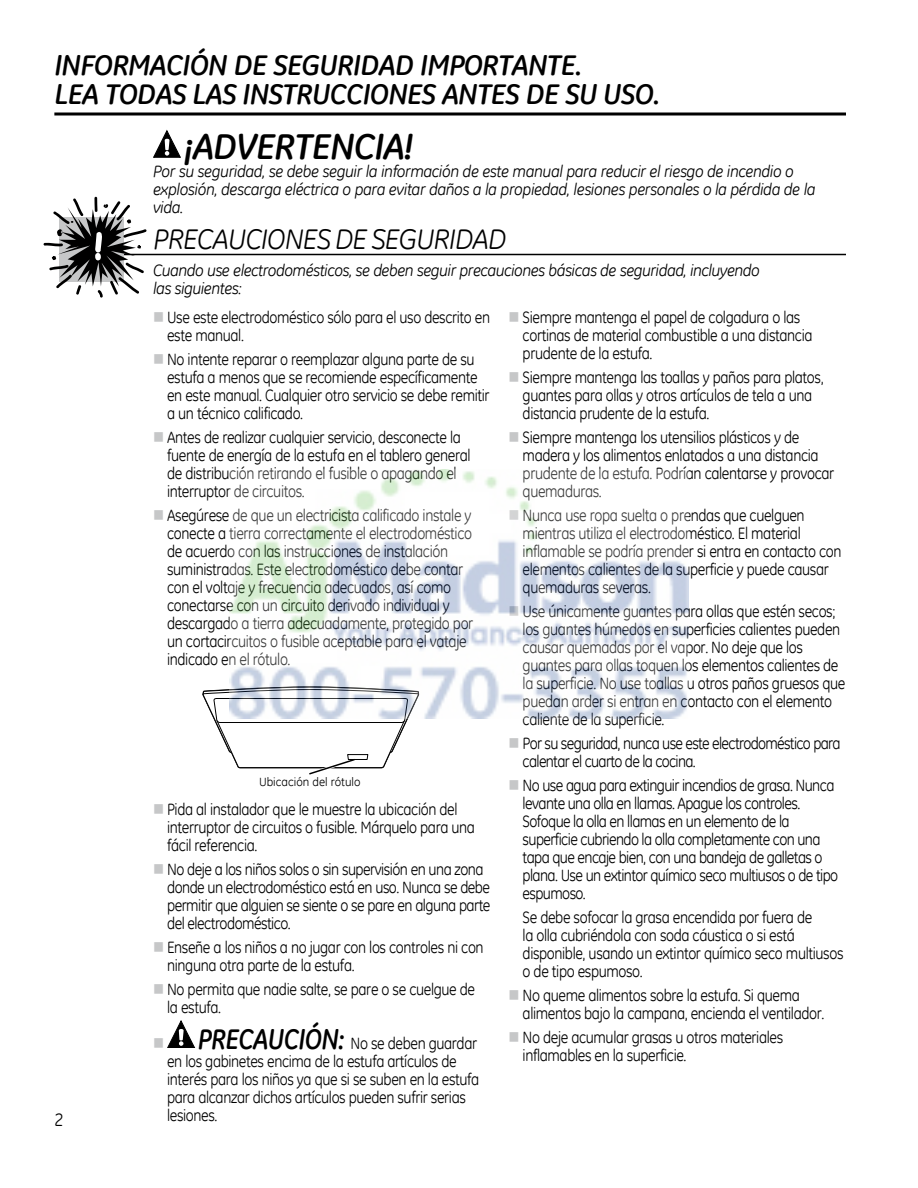
<style>
.page{position:relative;width:918px;height:1188px;background:#fff}
.page>*{position:absolute;margin:0;border:0;box-sizing:border-box;transform-origin:0 0}
.t1{font:italic 700 36px "GE Inspira";letter-spacing:-.025em;color:#000}
.t2{font:italic 700 28.5px/28.5px "GE Inspira";letter-spacing:-.025em;color:#000}
.t3{font:italic 28.5px "GE Inspira";letter-spacing:-.025em;color:#000}
.t4{font:18px "GE Inspira";color:#000}
.t5{font:16.5px/18px "GE Inspira";letter-spacing:-.025em;color:#000;scale:.9 1}
.t6{font:italic 16.5px/18px "GE Inspira";letter-spacing:-.025em;color:#000}
.t7{font:16.5px/18px "GE Inspira";letter-spacing:-.045em;color:#000;scale:.9 1}
.t8{font:12px "GE Inspira";color:#000}
.s1{color:#c6c7c8}
.s2{color:#fff}
.s3{font-weight:700;font-style:italic;font-size:28.5px}
</style>
<div class="page">
<svg style="left:54px;top:112px;width:792px;height:4px;background:#3f3f3f"></svg>
<svg style="left:153px;top:130px;width:28px;height:28px"></svg>
<svg style="left:167px;top:1020px;width:28px;height:28px"></svg>
<hr style="left:63px;top:254px;width:783px;height:1px;background:#000">
<svg style="left:44px;top:197px;width:103px;height:101px"></svg>
<svg style="left:202px;top:689px;width:206px;height:86px"></svg>
<img style="left:230px;top:469px;width:459px;height:250px">
<p class="t2" style="left:54px;top:51px;width:607px">INFORMACIÓN DE SEGURIDAD IMPORTANTE.<br>LEA TODAS LAS INSTRUCCIONES ANTES DE SU USO.</p>
<p class="t1" style="left:184px;top:124px;width:231px">¡ADVERTENCIA!</p>
<p class="t6" style="left:153px;top:162px;width:664px">Por su seguridad, se debe seguir la información de este manual para reducir el riesgo de incendio o explosión, descarga eléctrica o para evitar daños a la propiedad, lesiones personales o la pérdida de la vida.</p>
<p class="t4" style="left:54px;top:1108px;width:11px">2</p>
<p class="t3" style="left:153px;top:222px;width:355px">PRECAUCIONES DE SEGURIDAD</p>
<p class="t6" style="left:153px;top:261px;width:608px">Cuando use electrodomésticos, se deben seguir precauciones básicas de seguridad, incluyendo las siguientes:</p>
<p class="t5" style="left:167px;top:308px;width:360px;text-indent:-14px"><span class="s1">■</span> Use este electrodoméstico sólo para el uso descrito en este manual.</p>
<p class="t5" style="left:167px;top:350px;width:360px;text-indent:-14px"><span class="s1">■</span> No intente reparar o reemplazar alguna parte de su estufa a menos que se recomiende específicamente en este manual. Cualquier otro servicio se debe remitir a un técnico calificado.</p>
<p class="t5" style="left:167px;top:428px;width:339px;text-indent:-14px"><span class="s1">■</span> Antes de realizar cualquier servicio, desconecte la fuente de energía de la estufa en el tablero general de distribución retirando el fusible o apagando el interruptor de circuitos.</p>
<p class="t5" style="left:167px;top:506px;width:342px;text-indent:-14px"><span class="s1">■</span> Asegúrese de que un electricista calificado instale y conecte a tierra correctamente el electrodoméstico de acuerdo con las instrucciones de instalación suministradas. Este electrodoméstico debe contar con el voltaje y frecuencia adecuados, así como conectarse con un circuito derivado individual y descargado a tierra adecuadamente, protegido por un cortacircuitos o fusible aceptable para el vataje indicado en el rótulo.</p>
<p class="t5" style="left:523px;top:308px;width:324px;text-indent:-14px"><span class="s1">■</span> Siempre mantenga el papel de colgadura o las cortinas de material combustible a una distancia prudente de la estufa.</p>
<p class="t5" style="left:523px;top:368px;width:336px;text-indent:-14px"><span class="s1">■</span> Siempre mantenga las toallas y paños para platos, guantes para ollas y otros artículos de tela a una distancia prudente de la estufa.</p>
<p class="t5" style="left:523px;top:428px;width:348px;text-indent:-14px"><span class="s1">■</span> Siempre mantenga los utensilios plásticos y de madera y los alimentos enlatados a una distancia prudente de la estufa. Podrían calentarse y provocar quemaduras.</p>
<p class="t5" style="left:523px;top:506px;width:356px;text-indent:-14px"><span class="s1">■</span> Nunca use ropa suelta o prendas que cuelguen mientras utiliza el electrodoméstico. El material inflamable se podría prender si entra en contacto con elementos calientes de la superficie y puede causar quemaduras severas.</p>
<p class="t5" style="left:523px;top:602px;width:360px;text-indent:-14px"><span class="s1">■</span> Use únicamente guantes para ollas que estén secos; los guantes húmedos en superficies calientes pueden causar quemadas por el vapor. No deje que los guantes para ollas toquen los elementos calientes de la superficie. No use toallas u otros paños gruesos que puedan arder si entran en contacto con el elemento caliente de la superficie.</p>
<p class="t7" style="left:523px;top:734px;width:355px;text-indent:-14px"><span class="s1">■</span> Por su seguridad, nunca use este electrodoméstico para calentar el cuarto de la cocina.</p>
<p class="t5" style="left:523px;top:776px;width:352px;text-indent:-14px"><span class="s1">■</span> No use agua para extinguir incendios de grasa. Nunca levante una olla en llamas. Apague los controles.<br>Sofoque la olla en llamas en un elemento de la superficie cubriendo la olla completamente con una tapa que encaje bien, con una bandeja de galletas o plana. Use un extintor químico seco multiusos o de tipo espumoso.</p>
<p class="t5" style="left:523px;top:908px;width:358px;text-indent:-14px"><span class="s2">■</span> Se debe sofocar la grasa encendida por fuera de<br>la olla cubriéndola con soda cáustica o si está disponible, usando un extintor químico seco multiusos o de tipo espumoso.</p>
<p class="t5" style="left:523px;top:986px;width:335px;text-indent:-14px"><span class="s1">■</span> No queme alimentos sobre la estufa. Si quema alimentos bajo la campana, encienda el ventilador.</p>
<p class="t5" style="left:523px;top:1028px;width:291px;text-indent:-14px"><span class="s1">■</span> No deje acumular grasas u otros materiales inflamables en la superficie.</p>
<p class="t8" style="left:259px;top:774px;width:103px">Ubicación del rótulo</p>
<p class="t5" style="left:167px;top:800px;width:344px;text-indent:-14px"><span class="s1">■</span> Pida al instalador que le muestre la ubicación del interruptor de circuitos o fusible. Márquelo para una fácil referencia.</p>
<p class="t5" style="left:167px;top:860px;width:361px;text-indent:-14px"><span class="s1">■</span> No deje a los niños solos o sin supervisión en una zona donde un electrodoméstico está en uso. Nunca se debe permitir que alguien se siente o se pare en alguna parte del electrodoméstico.</p>
<p class="t5" style="left:167px;top:938px;width:353px;text-indent:-14px"><span class="s1">■</span> Enseñe a los niños a no jugar con los controles ni con ninguna otra parte de la estufa.</p>
<p class="t5" style="left:167px;top:980px;width:344px;text-indent:-14px"><span class="s1">■</span> No permita que nadie salte, se pare o se cuelgue de la estufa.</p>
<p class="t5" style="left:167px;top:1034px;width:348px;text-indent:-14px"><span class="s1">■</span> <span class="s3">PRECAUCIÓN:</span> No se deben guardar en los gabinetes encima de la estufa artículos de interés para los niños ya que si se suben en la estufa para alcanzar dichos artículos pueden sufrir serias lesiones.</p>
</div>
